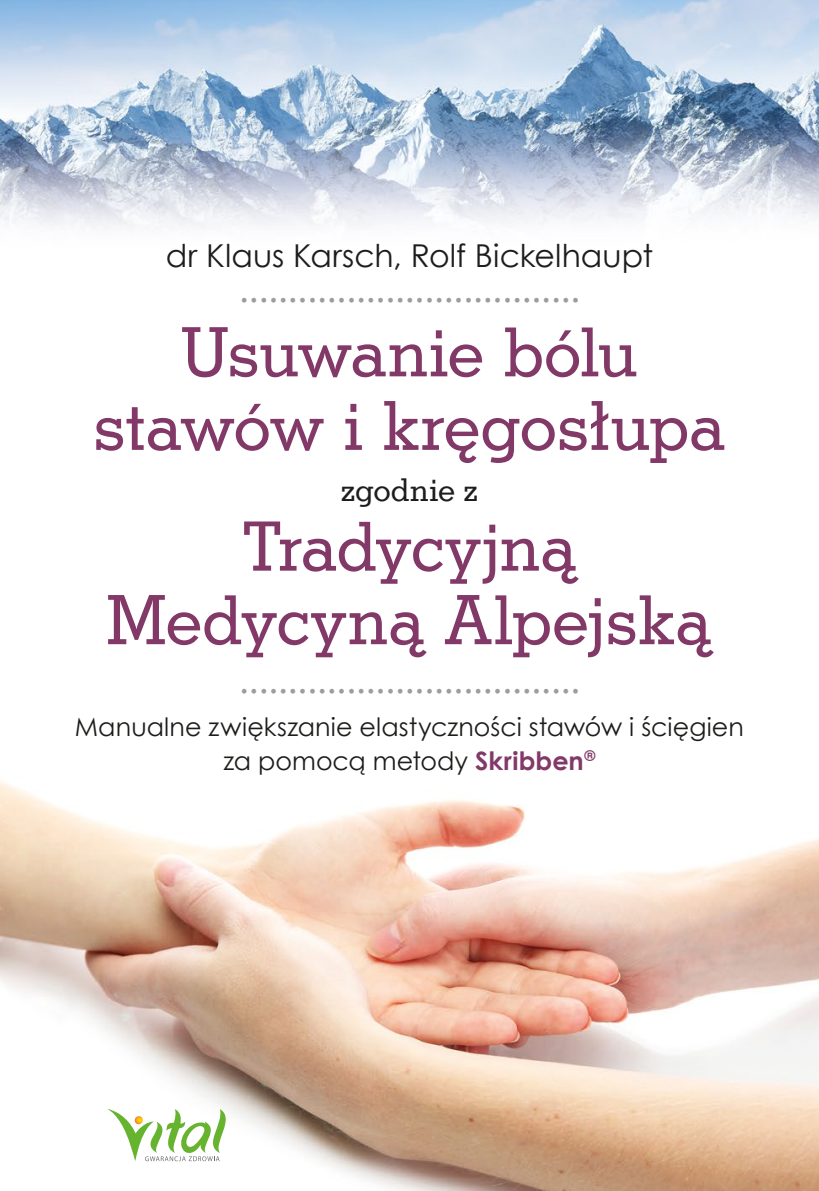
<style>
.page{position:relative;width:819px;height:1191px;background:#fff}
.page>*{position:absolute;margin:0;border:0;box-sizing:border-box;transform-origin:0 0}
.t1{font:68.25px/73.5px "Stymie Md EU";letter-spacing:-.02em;color:#823968;text-align:center}
.t2{font:38.5px "Century Gothic";color:#9d9d9c}
.t3{font:31.5px "Century Gothic";letter-spacing:.005em;color:#1d1d1b}
.t4{font:31.5px "Stymie Md EU";color:#1d1d1b}
.t5{font:25.38px/33.2px "Century Gothic";letter-spacing:.005em;color:#1d1d1b;text-align:center}
.s1{font-weight:700;color:#823968}
</style>
<div class="page">
<img style="left:0;top:0;width:819px;height:1191px">
<svg style="left:107px;top:1109px;width:119px;height:52px"></svg>
<p class="t3" style="left:166px;top:233px;width:488px">dr Klaus Karsch, Rolf Bickelhaupt</p>
<p class="t2" style="left:238px;top:261px;width:343px">...................................</p>
<h1 class="t1" style="left:93px;top:316px;width:634px">Usuwanie bólu stawów i kręgosłupa</h1>
<p class="t4" style="left:341px;top:470px;width:138px">zgodnie z</p>
<h1 class="t1" style="left:106px;top:510px;width:607px">Tradycyjną<br>Medycyną Alpejską</h1>
<p class="t2" style="left:238px;top:652px;width:343px">...................................</p>
<p class="t5" style="left:75px;top:710px;width:670px">Manualne zwiększanie elastyczności stawów i ścięgien za pomocą metody <span class="s1">Skribben</span><sup>®</sup></p>
</div>
